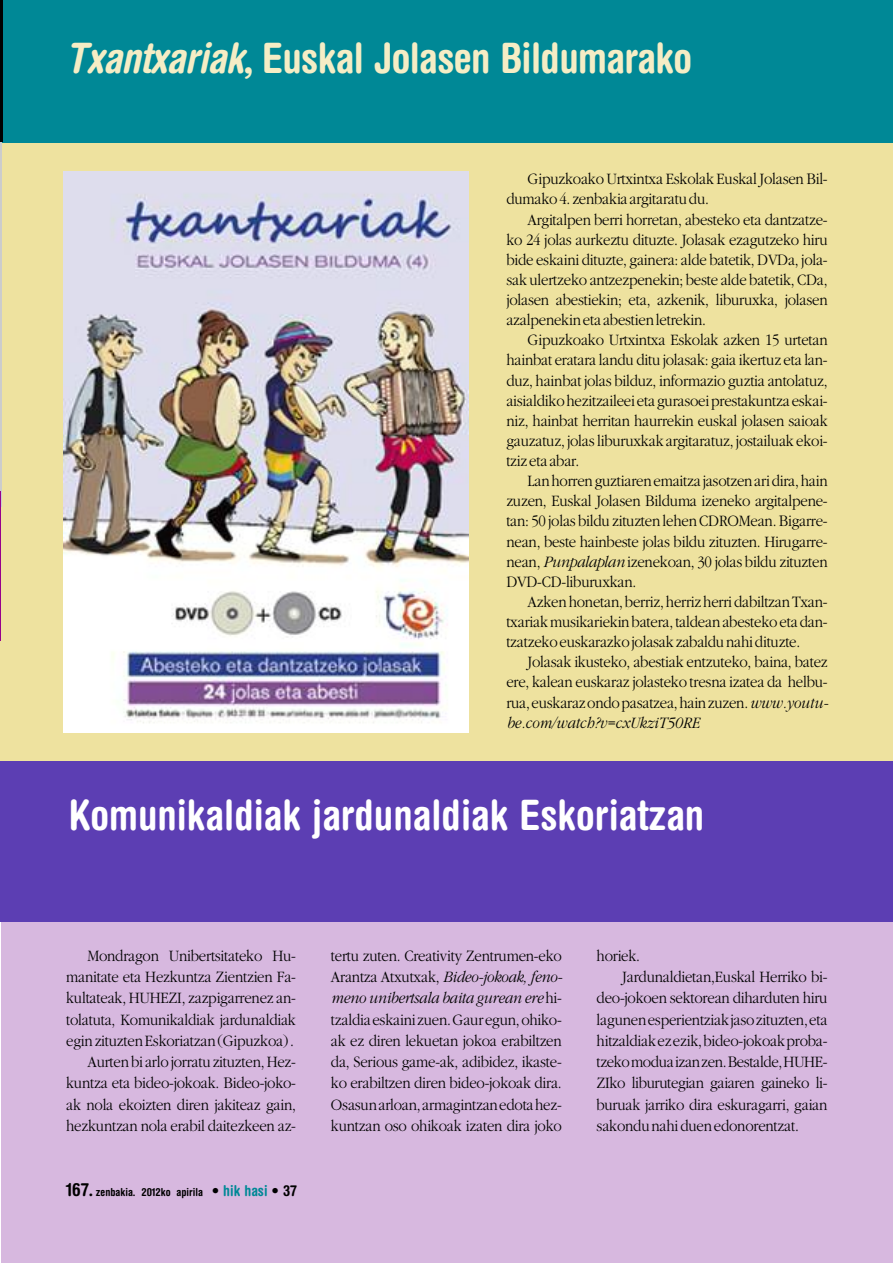
<style>
.page{position:relative;width:893px;height:1263px;background:#fff}
.page>*{position:absolute;margin:0;border:0;box-sizing:border-box;transform-origin:0 0}
.t1{font:700 condensed 42px "Helvetica Rounded";letter-spacing:-.015em;color:#f5edc5}
.t2{font:700 condensed 42px "Helvetica Rounded";color:#fff}
.t3{font:300 16.5px/20.1px "Garamond";letter-spacing:-.015em;color:#000;text-align:justify;scale:.9 1}
.t4{font:700 condensed 11.1px "Helvetica Rounded";color:#000}
.s1{font-style:italic}
.s2{font-size:18px}
.s3{font-size:15px}
.s4{font-size:15px;color:#008896}
</style>
<div class="page">
<div style="left:0;top:86px;width:893px;height:684px;background:#eee29f"></div>
<div style="left:0;top:0;width:893px;height:143px;background:#008896"></div>
<div style="left:1px;top:882px;width:892px;height:381px;background:#d7b8df"></div>
<div style="left:0;top:761px;width:893px;height:160px;background:#5c3eb3"></div>
<img style="left:64px;top:171px;width:404px;height:562px">
<hr style="left:0;top:84px;width:2px;height:423px;background:#ccc">
<hr style="left:0;top:0;width:2px;height:142px;background:#000">
<hr style="left:0;top:491px;width:1px;height:150px;background:#96008c">
<h1 class="t1" style="left:65px;top:43px;width:628px"><span class="s1">Txantxariak</span>, Euskal Jolasen Bildumarako</h1>
<p class="t3" style="left:506px;top:169px;width:359px;text-indent:21px">Gipuzkoako Urtxintxa Eskolak Euskal Jolasen Bil&shy;dumako4. zenbakia argitaratudu.</p>
<p class="t3" style="left:506px;top:209px;width:359px;text-indent:21px">Argitalpen berri horretan, abesteko eta dantzatze&shy;ko 24 jolas aurkeztu dituzte. Jolasak ezagutzeko hiru bide eskaini dituzte, gainera: alde batetik, DVDa, jola&shy;sak ulertzeko antzezpenekin; beste alde batetik, CDa, jolasen abestiekin; eta, azkenik, liburuxka, jolasen azalpenekineta abestienletrekin.</p>
<p class="t3" style="left:506px;top:330px;width:359px;text-indent:21px">Gipuzkoako Urtxintxa Eskolak azken 15 urtetan hainbat eratara landu ditu jolasak: gaia ikertuz eta lan&shy;duz, hainbat jolas bilduz, informazio guztia antolatuz, aisialdikohezitzaileei etagurasoeiprestakuntza eskai&shy;niz, hainbat herritan haurrekin euskal jolasen saioak gauzatuz, jolas liburuxkak argitaratuz, jostailuak ekoi&shy;tziz eta abar.</p>
<p class="t3" style="left:506px;top:470px;width:359px;text-indent:21px">Lanhorrenguztiarenemaitza jasotzenaridira,hain zuzen, Euskal Jolasen Bilduma izeneko argitalpene&shy;tan: 50 jolas bildu zituzten lehen CDROMean. Bigarre&shy;nean, beste hainbeste jolas bildu zituzten. Hirugarre&shy;nean, <span class="s1">Punpalaplan</span> izenekoan, 30 jolas bildu zituzten DVD-CD-liburuxkan.</p>
<p class="t3" style="left:506px;top:591px;width:359px;text-indent:21px">Azkenhonetan,berriz,herrizherridabiltzanTxan&shy;txariakmusikariekinbatera,taldeanabestekoetadan&shy;tzatzekoeuskarazkojolasakzabaldunahidituzte.</p>
<p class="t3" style="left:506px;top:651px;width:359px;text-indent:21px">Jolasak ikusteko, abestiak entzuteko, baina, batez ere, kalean euskaraz jolasteko tresna izatea da helbu&shy;rua,euskarazondopasatzea,hainzuzen.<span class="s1">www.youtu&shy;be.com/watch?v=cxUkziT50RE</span></p>
<h1 class="t2" style="left:69px;top:800px;width:637px">Komunikaldiak jardunaldiak Eskoriatzan</h1>
<p class="t3" style="left:66px;top:944px;width:257px;line-height:21.3px;text-align:right">Mondragon Unibertsitateko Hu&shy;manitate eta Hezkuntza Zientzien Fa&shy;kultateak, HUHEZI, zazpigarrenez an&shy;tolatuta, Komunikaldiak jardunaldiak eginzituztenEskoriatzan(Gipuzkoa).<br>Aurtenbi arlojorratuzituzten,Hez&shy;kuntza eta bideo-jokoak. Bideo-joko&shy;ak nola ekoizten diren jakiteaz gain, hezkuntzan nola erabil daitezkeen az-</p>
<p class="t3" style="left:331px;top:944px;width:259px;line-height:21.3px">tertu zuten. Creativity Zentrumen-eko Arantza Atxutxak, <span class="s1">Bideo-jokoak, feno&shy;meno unibertsala baita gurean ere</span> hi&shy;tzaldiaeskainizuen.Gauregun,ohiko&shy;ak ez diren lekuetan jokoa erabiltzen da, Serious game-ak, adibidez, ikaste&shy;ko erabiltzen diren bideo-jokoak dira.<br>Osasunarloan,armagintzanedotahez&shy;kuntzan oso ohikoak izaten dira joko</p>
<p class="t3" style="left:597px;top:945px;width:50px">horiek.</p>
<p class="t3" style="left:622px;top:966px;width:230px">Jardunaldietan,Euskal Herriko bi-</p>
<p class="t3" style="left:597px;top:988px;width:258px">deo-jokoen sektorean diharduten hiru</p>
<p class="t3" style="left:597px;top:1009px;width:258px">lagunenesperientziakjasozituzten,eta</p>
<p class="t3" style="left:597px;top:1030px;width:258px">hitzaldiakezezik,bideo-jokoakproba-</p>
<p class="t3" style="left:597px;top:1051px;width:258px">tzekomoduaizanzen.Bestalde,HUHE-</p>
<p class="t3" style="left:597px;top:1073px;width:258px">ZIko liburutegian gaiaren gaineko li-</p>
<p class="t3" style="left:597px;top:1094px;width:258px">buruak jarriko dira eskuragarri, gaian</p>
<p class="t3" style="left:597px;top:1115px;width:226px">sakondunahiduenedonorentzat.</p>
<p class="t4" style="left:66px;top:1188px;width:232px"><span class="s2">167.</span> zenbakia. 2012ko apirila <span class="s3">•</span> <span class="s4">hik hasi</span> <span class="s3">• 37</span></p>
</div>
